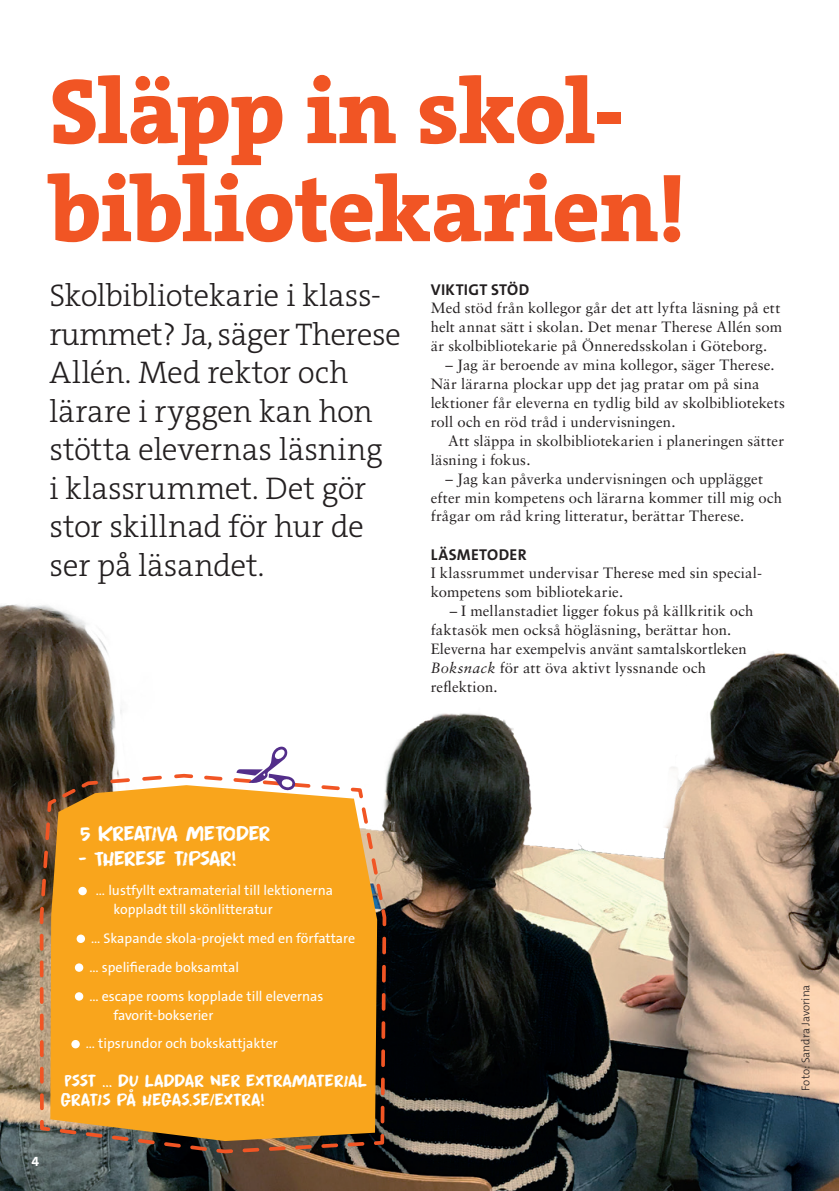
<style>
.page{position:relative;width:839px;height:1191px;background:#fff}
.page>*{position:absolute;margin:0;border:0;box-sizing:border-box;transform-origin:0 0}
.t1{font:800 92.75px/98px "The Serif C5";letter-spacing:-.01em;color:#f15524}
.t2{font:300 31.5px/38.5px "The Serif C5";letter-spacing:-.01em;color:#231f20}
.t3{font:21px "Apex Brush";letter-spacing:-.035em;color:#fff}
.t4{font:17.5px/19.2px "Apex Brush";letter-spacing:-.01em;color:#fff}
.t5{font:700 15.75px "The Mix B W7";letter-spacing:.02em;color:#231f20}
.t6{font:14.88px/18.9px "Sabon LT Std";letter-spacing:.01em;color:#231f20}
.t7{font:14px/28.9px "The Sans B W5 Plain";color:#fff}
.t8{font:700 14px "The Mix B W7";color:#fff}
.t9{font:300 11.38px "The Mix B W3";color:#231f20}
.s1{font-style:italic}
</style>
<div class="page">
<img style="left:0;top:604px;width:838px;height:587px">
<svg style="left:38px;top:772px;width:350px;height:383px;background:#e49a26"></svg>
<svg style="left:78px;top:886px;width:9px;height:9px"></svg>
<div style="left:77px;top:934px;width:8px;height:9px;background:#fff;border-radius:50%"></div>
<div style="left:75px;top:963px;width:8px;height:8px;background:#fff;border-radius:50%"></div>
<div style="left:75px;top:992px;width:8px;height:8px;background:#fff;border-radius:50%"></div>
<div style="left:71px;top:1040px;width:9px;height:8px;background:#fff;border-radius:50%"></div>
<svg style="left:195px;top:746px;width:147px;height:46px"></svg>
<h1 class="t1" style="left:50px;top:63px;width:638px">Släpp in skol&shy;bibliotekarien!</h1>
<p class="t5" style="left:430px;top:279px;width:100px">VIKTIGT STÖD</p>
<p class="t6" style="left:430px;top:299px;width:353px">Med stöd från kollegor går det att lyfta läsning på ett helt annat sätt i skolan. Det menar Therese Allén som är skolbibliotekarie på Önneredsskolan i Göteborg.</p>
<p class="t6" style="left:430px;top:355px;width:355px;text-indent:15px">– Jag är beroende av mina kollegor, säger Therese.<br>När lärarna plockar upp det jag pratar om på sina lektioner får eleverna en tydlig bild av skolbibliotekets roll och en röd tråd i undervisningen.</p>
<p class="t6" style="left:430px;top:431px;width:355px;text-indent:17px">Att släppa in skolbibliotekarien i planeringen sätter läsning i fokus.</p>
<p class="t6" style="left:430px;top:469px;width:353px;text-indent:15px">– Jag kan påverka undervisningen och upplägget efter min kompetens och lärarna kommer till mig och frågar om råd kring litteratur, berättar Therese.</p>
<p class="t5" style="left:430px;top:544px;width:97px">LÄSMETODER</p>
<p class="t6" style="left:430px;top:563px;width:333px">I klassrummet undervisar Therese med sin special&shy;kompetens som bibliotekarie.</p>
<p class="t6" style="left:430px;top:601px;width:324px;text-indent:19px">– I mellanstadiet ligger fokus på källkritik och faktasök men också högläsning, berättar hon.<br>Eleverna har exempelvis använt samtalskortleken <span class="s1">Boksnack</span> för att öva aktivt lyssnande och reflektion.</p>
<h2 class="t2" style="left:50px;top:276px;width:353px">Skolbibliotekarie i klass&shy;rummet? Ja, säger Therese<br>Allén. Med rektor och lärare i ryggen kan hon stötta elevernas läsning<br>i klassrummet. Det gör stor skillnad för hur de ser på läsandet.</h2>
<p class="t8" style="left:32px;top:1152px;width:9px">4</p>
<h3 class="t3" style="left:80px;top:820px;width:192px">5 KREATIVA METODER</h3>
<h3 class="t3" style="left:78px;top:845px;width:159px">- THERESE TIPSAR!</h3>
<p class="t7" style="left:113px;top:881px;width:221px;line-height:18.9px;text-indent:-17px">… lustfyllt extramaterial till lektionerna koppladt till skönlitteratur</p>
<p class="t7" style="left:89px;top:924px;width:267px">… Skapande skola-projekt med en författare … spelifierade boksamtal<br>… escape rooms kopplade till elevernas</p>
<p class="t7" style="left:86px;top:1000px;width:193px;text-indent:27px">favorit-bokserier<br>… tipsrundor och bokskattjakter</p>
<p class="t4" style="left:61px;top:1070px;width:308px">PSST ... DU LADDAR NER EXTRAMATERIAL<br>GRATIS PÅ HEGAS.SE/EXTRA!</p>
<p class="t9" style="left:798px;top:1090px;width:107px;rotate:-90deg">Foto: Sandra Javorina</p>
</div>
